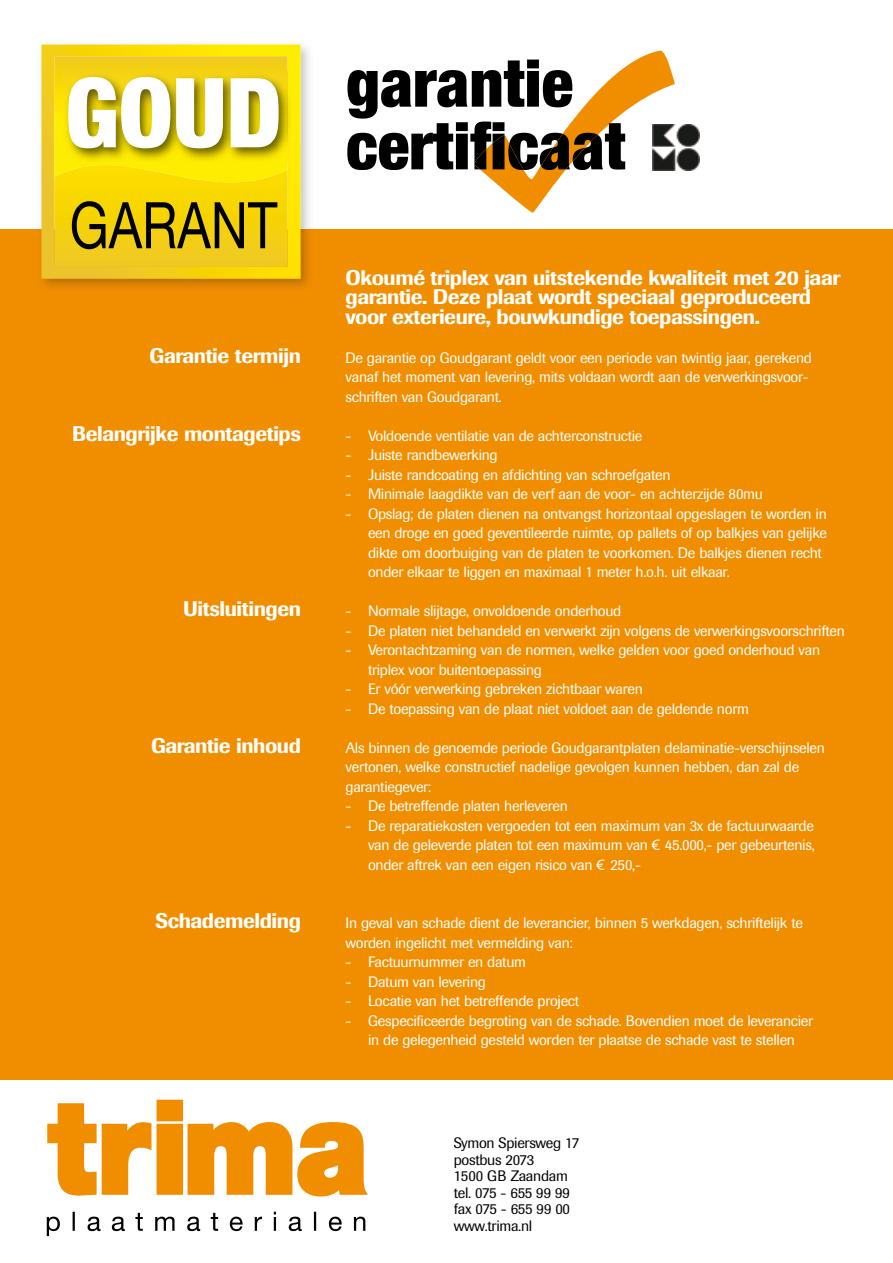
<style>
.page{position:relative;width:893px;height:1263px;background:#fff}
.page>*{position:absolute;margin:0;border:0;box-sizing:border-box;transform-origin:0 0}
.t1{font:900 condensed 66px/62.7px "Helvetica Neue";color:#000}
.t2{font:500 21px/19.5px "Imago";letter-spacing:-.02em;color:#fff}
.t3{font:15px/19.5px "Imago";letter-spacing:-.02em;color:#fff}
.t4{font:15px/16.5px "Imago";letter-spacing:-.02em;color:#000}
.s1{font-size:96.6px;color:#fff}
.s2{font-family:"Euromania"}
</style>
<div class="page">
<div style="left:0;top:229px;width:893px;height:850px;background:#f18e00"></div>
<img style="left:41px;top:44px;width:268px;height:244px">
<svg style="left:41px;top:45px;width:259px;height:234px;background:#f6d611"></svg>
<svg style="left:54px;top:184px;width:234px;height:83px;background:#f4d110"></svg>
<svg style="left:54px;top:56px;width:234px;height:128px;background:#f9dc0c"></svg>
<img style="left:63px;top:72px;width:229px;height:90px">
<svg style="left:474px;top:51px;width:201px;height:162px"></svg>
<img style="left:72px;top:201px;width:205px;height:48px">
<img style="left:653px;top:124px;width:46px;height:46px">
<svg style="left:47px;top:1103px;width:104px;height:92px"></svg>
<svg style="left:157px;top:1100px;width:211px;height:96px"></svg>
<svg style="left:47px;top:1212px;width:318px;height:24px"></svg>
<h1 class="t1" style="left:346px;top:51px;width:281px;text-indent:-281px"><span class="s1">GOUD</span> garantie certificaat</h1>
<h2 class="t2" style="left:346px;top:267px;width:496px">Okoumé triplex van uitstekende kwaliteit met 20 jaar garantie. Deze plaat wordt speciaal geproduceerd voor exterieure, bouwkundige toepassingen.</h2>
<h2 class="t2" style="left:150px;top:345px;width:153px">Garantie termijn</h2>
<p class="t3" style="left:346px;top:348px;width:468px">De garantie op Goudgarant geldt voor een periode van twintig jaar, gerekend vanaf het moment van levering, mits voldaan wordt aan de verwerkingsvoor&shy;schriften van Goudgarant.</p>
<h2 class="t2" style="left:72px;top:423px;width:230px">Belangrijke montagetips</h2>
<p class="t3" style="left:346px;top:426px;width:298px">- Voldoende ventilatie van de achterconstructie</p>
<p class="t3" style="left:346px;top:445px;width:154px">- Juiste randbewerking</p>
<p class="t3" style="left:346px;top:465px;width:326px">- Juiste randcoating en afdichting van schroefgaten</p>
<p class="t3" style="left:346px;top:484px;width:419px">- Minimale laagdikte van de verf aan de voor- en achterzijde 80mu</p>
<p class="t3" style="left:368px;top:504px;width:460px;text-indent:-22px">- Opslag; de platen dienen na ontvangst horizontaal opgeslagen te worden in een droge en goed geventileerde ruimte, op pallets of op balkjes van gelijke dikte om doorbuiging van de platen te voorkomen. De balkjes dienen recht onder elkaar te liggen en maximaal 1 meter h.o.h. uit elkaar.</p>
<h2 class="t2" style="left:183px;top:599px;width:119px">Uitsluitingen</h2>
<p class="t3" style="left:346px;top:601px;width:277px">- Normale slijtage, onvoldoende onderhoud</p>
<p class="t3" style="left:346px;top:621px;width:501px">- De platen niet behandeld en verwerkt zijn volgens de verwerkingsvoorschriften</p>
<p class="t3" style="left:368px;top:640px;width:454px;text-indent:-22px">- Verontachtzaming van de normen, welke gelden voor goed onderhoud van triplex voor buitentoepassing</p>
<p class="t3" style="left:346px;top:679px;width:299px">- Er vóór verwerking gebreken zichtbaar waren</p>
<p class="t3" style="left:346px;top:699px;width:405px">- De toepassing van de plaat niet voldoet aan de geldende norm</p>
<h2 class="t2" style="left:151px;top:735px;width:151px">Garantie inhoud</h2>
<p class="t3" style="left:346px;top:738px;width:481px">Als binnen de genoemde periode Goudgarantplaten delaminatie-verschijnselen vertonen, welke constructief nadelige gevolgen kunnen hebben, dan zal de garantiegever:</p>
<p class="t3" style="left:346px;top:796px;width:224px">- De betreffende platen herleveren</p>
<p class="t3" style="left:368px;top:816px;width:448px;text-align:justify;text-indent:-22px">- De reparatiekosten vergoeden tot een maximum van 3x de factuurwaarde van de geleverde platen tot een maximum van <span class="s2">s</span> 45.000,- per gebeurtenis, onder aftrek van een eigen risico van <span class="s2">s</span> 250,-</p>
<h2 class="t2" style="left:155px;top:911px;width:147px">Schademelding</h2>
<p class="t3" style="left:346px;top:913px;width:459px">In geval van schade dient de leverancier, binnen 5 werkdagen, schriftelijk te worden ingelicht met vermelding van:</p>
<p class="t3" style="left:346px;top:952px;width:182px">- Factuurnummer en datum</p>
<p class="t3" style="left:346px;top:972px;width:142px">- Datum van levering</p>
<p class="t3" style="left:346px;top:991px;width:235px">- Locatie van het betreffende project</p>
<p class="t3" style="left:346px;top:1011px;width:469px;text-align:center">- Gespecificeerde begroting van de schade. Bovendien moet de leverancier in de gelegenheid gesteld worden ter plaatse de schade vast te stellen</p>
<p class="t4" style="left:454px;top:1135px;width:127px">Symon Spiersweg 17 postbus 2073<br>1500 GB Zaandam tel. 075 - 655 99 99 fax 075 - 655 99 00 www.trima.nl</p>
</div>
